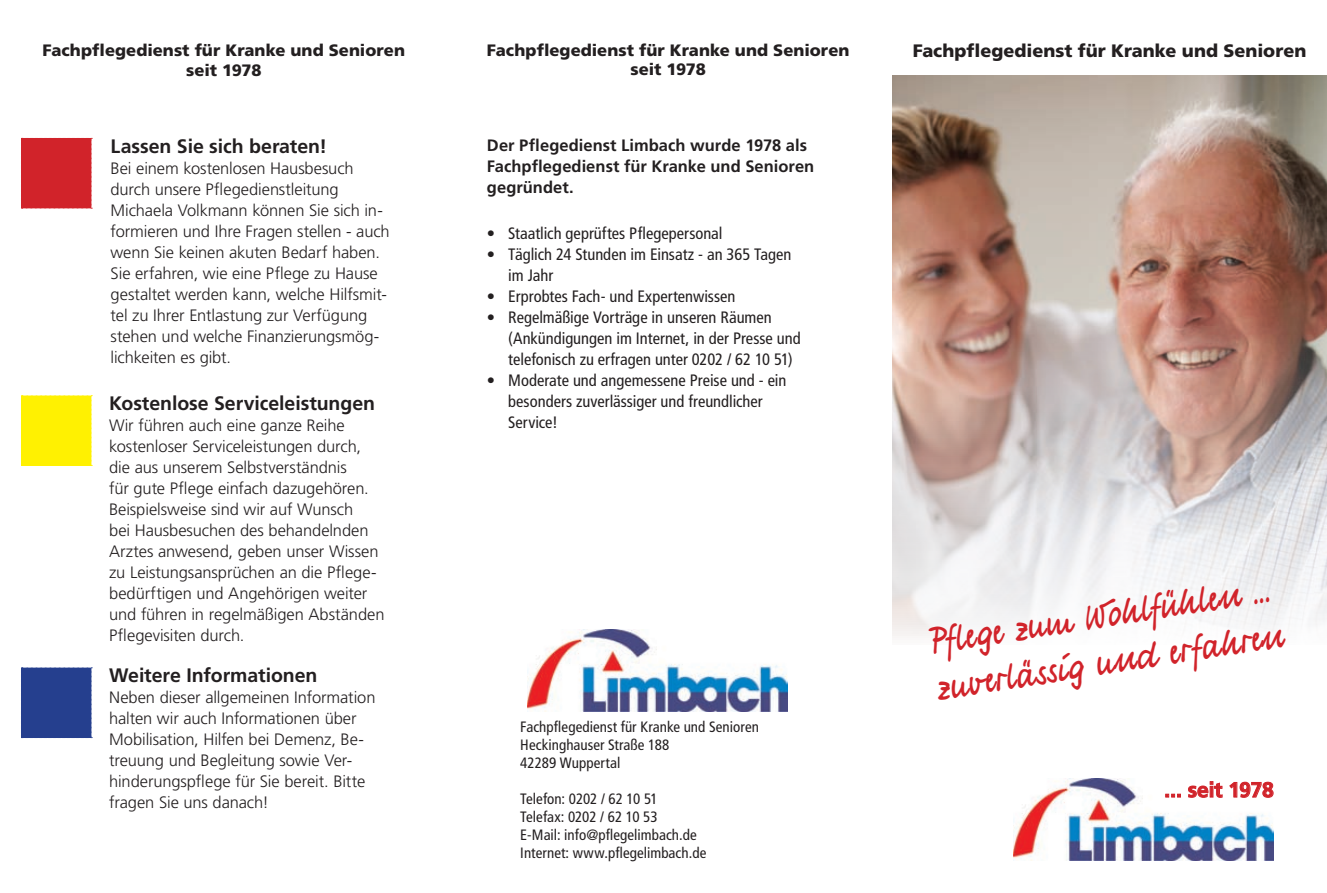
<style>
.page{position:relative;width:1327px;height:893px;background:#fff}
.page>*{position:absolute;margin:0;border:0;box-sizing:border-box;transform-origin:0 0}
.t1{font:39px/46.7px "Renate Handwriting";color:#d1232a}
.t2{font:700 21px "Frutiger LT";letter-spacing:-.01em;color:#d1232a}
.t3{font:700 19.5px "Frutiger LT";letter-spacing:-.005em;color:#231f20}
.t4{font:900 18px "Frutiger LT";color:#231f20}
.t5{font:300 16.5px/21px "Frutiger LT";letter-spacing:-.005em;color:#231f20}
.t6{font:condensed 16.5px/21px "Frutiger LT";color:#231f20}
.t7{font:900 16.5px/19.8px "Frutiger LT";color:#231f20;text-align:center}
.t8{font:700 16.5px/21px "Frutiger LT";color:#231f20}
.t9{font:condensed 15px/18px "Frutiger LT";letter-spacing:.005em;color:#231f20}
</style>
<div class="page">
<div style="left:21px;top:138px;width:71px;height:71px;background:#d1232a"></div>
<div style="left:21px;top:395px;width:71px;height:71px;background:#fff101"></div>
<div style="left:21px;top:667px;width:71px;height:71px;background:#253f8e"></div>
<img style="left:892px;top:75px;width:435px;height:561px">
<img style="left:1013px;top:778px;width:260px;height:82px">
<svg style="left:1165px;top:794px;width:16px;height:3px"></svg>
<svg style="left:1187px;top:781px;width:36px;height:17px"></svg>
<svg style="left:1229px;top:781px;width:44px;height:17px"></svg>
<img style="left:528px;top:629px;width:260px;height:82px">
<p class="t7" style="left:43px;top:40px;width:364px">Fachpflegedienst für Kranke und Senioren seit 1978</p>
<p class="t3" style="left:111px;top:135px;width:218px">Lassen Sie sich beraten!</p>
<p class="t5" style="left:111px;top:158px;width:281px">Bei einem kostenlosen Hausbesuch durch unsere Pflegedienstleitung Michaela Volkmann können Sie sich in&shy;formieren und Ihre Fragen stellen - auch wenn Sie keinen akuten Bedarf haben.<br>Sie erfahren, wie eine Pflege zu Hause gestaltet werden kann, welche Hilfsmit&shy;tel zu Ihrer Entlastung zur Verfügung stehen und welche Finanzierungsmög&shy;lichkeiten es gibt.</p>
<p class="t3" style="left:109px;top:392px;width:267px">Kostenlose Serviceleistungen</p>
<p class="t5" style="left:109px;top:415px;width:277px">Wir führen auch eine ganze Reihe kostenloser Serviceleistungen durch, die aus unserem Selbstverständnis<br>für gute Pflege einfach dazugehören.<br>Beispielsweise sind wir auf Wunsch<br>bei Hausbesuchen des behandelnden Arztes anwesend, geben unser Wissen zu Leistungsansprüchen an die Pflege&shy;bedürftigen und Angehörigen weiter und führen in regelmäßigen Abständen Pflegevisiten durch.</p>
<p class="t3" style="left:109px;top:664px;width:210px">Weitere Informationen</p>
<p class="t5" style="left:109px;top:687px;width:268px">Neben dieser allgemeinen Information halten wir auch Informationen über Mobilisation, Hilfen bei Demenz, Be&shy;treuung und Begleitung sowie Ver&shy;hinderungspflege für Sie bereit. Bitte fragen Sie uns danach!</p>
<p class="t7" style="left:487px;top:40px;width:364px">Fachpflegedienst für Kranke und Senioren seit 1978</p>
<p class="t8" style="left:487px;top:134px;width:329px">Der Pflegedienst Limbach wurde 1978 als<br>Fachpflegedienst für Kranke und Senioren gegründet.</p>
<p class="t6" style="left:487px;top:223px;width:237px">• Staatlich geprüftes Pflegepersonal</p>
<p class="t6" style="left:508px;top:244px;width:285px;text-indent:-21px">• Täglich 24 Stunden im Einsatz - an 365 Tagen im Jahr</p>
<p class="t6" style="left:487px;top:286px;width:250px">• Erprobtes Fach- und Expertenwissen</p>
<p class="t6" style="left:508px;top:307px;width:294px;text-indent:-21px">• Regelmäßige Vorträge in unseren Räumen (Ankündigungen im Internet, in der Presse und telefonisch zu erfragen unter 0202 / 62 10 51)</p>
<p class="t6" style="left:508px;top:370px;width:280px;text-indent:-21px">• Moderate und angemessene Preise und - ein besonders zuverlässiger und freundlicher<br>Service!</p>
<p class="t9" style="left:520px;top:718px;width:240px">Fachpflegedienst für Kranke und Senioren<br>Heckinghauser Straße 188<br>42289 Wuppertal</p>
<p class="t9" style="left:520px;top:790px;width:187px">Telefon: 0202 / 62 10 51<br>Telefax: 0202 / 62 10 53<br>E-Mail: info@pflegelimbach.de<br>Internet: www.pflegelimbach.de</p>
<p class="t4" style="left:913px;top:40px;width:395px">Fachpflegedienst für Kranke und Senioren</p>
<h1 class="t1" style="left:925px;top:622px;width:352px;rotate:-9deg">Pflege zum Wohlfühlen ... zuverlässig und erfahren</h1>
<p class="t2" style="left:1164px;top:777px;width:111px">... seit 1978</p>
</div>
